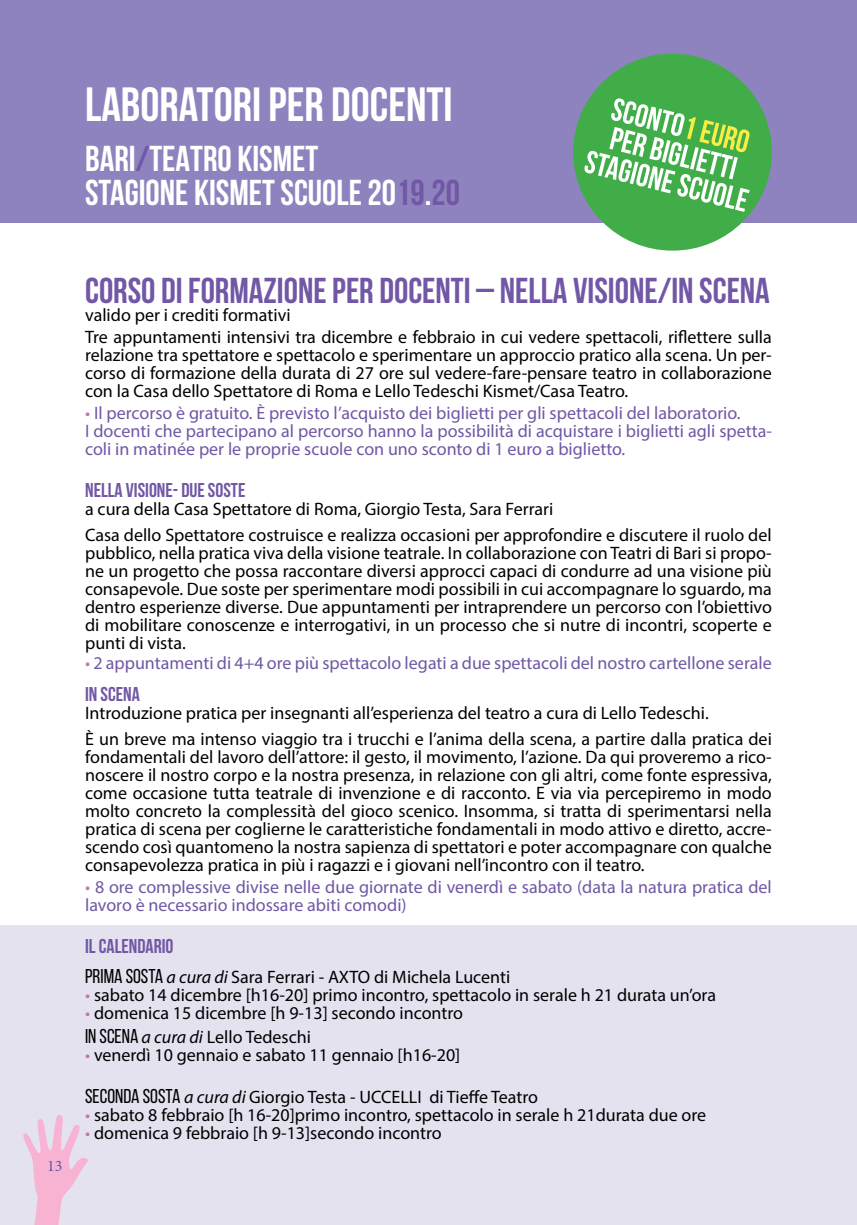
<style>
.page{position:relative;width:857px;height:1225px;background:#fff}
.page>*{position:absolute;margin:0;border:0;box-sizing:border-box;transform-origin:0 0}
.t1{font:700 48px "Bebas Neue";color:#fff}
.t2{font:700 36px "Bebas Neue";color:#7157a5}
.t3{font:700 36px/34px "Bebas Neue";color:#fff}
.t4{font:700 20px "Bebas Neue";color:#7157a5}
.t5{font:18px/18px "Myriad Pro";color:#000}
.t6{font:18px/18px "Myriad Pro";color:#7157a5}
.t7{font:16px "Minion Pro";color:#5d59a7}
.s1{color:#7157a5}
.s2{color:#bd77b1}
.s3{font-family:"Bebas Neue";font-size:20px}
.s4{font-style:italic}
</style>
<div class="page">
<div style="left:0;top:926px;width:856px;height:299px;background:#e5e2f0"></div>
<svg style="left:23px;top:1115px;width:65px;height:110px"></svg>
<div style="left:0;top:0;width:856px;height:223px;background:#8e83be"></div>
<div style="left:573px;top:54px;width:198px;height:197px;background:#41ad49;border-radius:50%"></div>
<svg style="left:583px;top:98px;width:166px;height:114px"></svg>
<h1 class="t1" style="left:85px;top:78px;width:369px">LABORATORI PER DOCENTI</h1>
<h2 class="t3" style="left:85px;top:141px;width:376px">BARI<span class="s1">/</span>TEATRO KISMET<br>STAGIONE KISMET SCUOLE 20<span class="s1">19</span>.<span class="s1">20</span></h2>
<p class="t7" style="left:47px;top:1154px;width:17px">13</p>
<h2 class="t2" style="left:85px;top:271px;width:686px">CORSO DI FORMAZIONE PER DOCENTI – NELLA VISIONE/IN SCENA</h2>
<p class="t5" style="left:85px;top:304px;width:688px;line-height:22px">valido per i crediti formativi<br>Tre appuntamenti intensivi tra dicembre e febbraio in cui vedere spettacoli, riflettere sulla</p>
<p class="t5" style="left:85px;top:346px;width:687px;text-align:justify">relazione tra spettatore e spettacolo e sperimentare un approccio pratico alla scena. Un per&shy;corso di formazione della durata di 27 ore sul vedere-fare-pensare teatro in collaborazione con la Casa dello Spettatore di Roma e Lello Tedeschi Kismet/Casa Teatro.</p>
<p class="t6" style="left:85px;top:404px;width:688px"><span class="s2">•</span> Il percorso è gratuito. È previsto l’acquisto dei biglietti per gli spettacoli del laboratorio.<br>I docenti che partecipano al percorso hanno la possibilità di acquistare i biglietti agli spetta&shy;coli in matinée per le proprie scuole con uno sconto di 1 euro a biglietto.</p>
<p class="t4" style="left:85px;top:479px;width:162px">NELLA VISIONE- DUE SOSTE</p>
<p class="t5" style="left:85px;top:496px;width:687px;line-height:26px">a cura della Casa Spettatore di Roma, Giorgio Testa, Sara Ferrari<br>Casa dello Spettatore costruisce e realizza occasioni per approfondire e discutere il ruolo del</p>
<p class="t5" style="left:85px;top:544px;width:688px;text-align:justify">pubblico, nella pratica viva della visione teatrale. In collaborazione con Teatri di Bari si propo&shy;ne un progetto che possa raccontare diversi approcci capaci di condurre ad una visione più consapevole. Due soste per sperimentare modi possibili in cui accompagnare lo sguardo, ma dentro esperienze diverse. Due appuntamenti per intraprendere un percorso con l’obiettivo di mobilitare conoscenze e interrogativi, in un processo che si nutre di incontri, scoperte e punti di vista.</p>
<p class="t6" style="left:85px;top:654px;width:687px"><span class="s2">•</span> 2 appuntamenti di 4+4 ore più spettacolo legati a due spettacoli del nostro cartellone serale</p>
<p class="t4" style="left:85px;top:683px;width:56px">IN SCENA</p>
<p class="t5" style="left:85px;top:700px;width:688px;line-height:26px">Introduzione pratica per insegnanti all’esperienza del teatro a cura di Lello Tedeschi.<br>È un breve ma intenso viaggio tra i trucchi e l’anima della scena, a partire dalla pratica dei</p>
<p class="t5" style="left:85px;top:748px;width:687px;text-align:justify">fondamentali del lavoro dell’attore: il gesto, il movimento, l’azione. Da qui proveremo a rico&shy;noscere il nostro corpo e la nostra presenza, in relazione con gli altri, come fonte espressiva, come occasione tutta teatrale di invenzione e di racconto. E via via percepiremo in modo molto concreto la complessità del gioco scenico. Insomma, si tratta di sperimentarsi nella pratica di scena per coglierne le caratteristiche fondamentali in modo attivo e diretto, accre&shy;scendo così quantomeno la nostra sapienza di spettatori e poter accompagnare con qualche consapevolezza pratica in più i ragazzi e i giovani nell’incontro con il teatro.</p>
<p class="t6" style="left:85px;top:878px;width:687px"><span class="s2">•</span> 8 ore complessive divise nelle due giornate di venerdì e sabato (data la natura pratica del lavoro è necessario indossare abiti comodi)</p>
<p class="t4" style="left:85px;top:935px;width:90px">IL CALENDARIO</p>
<p class="t5" style="left:85px;top:968px;width:426px"><span class="s3">PRIMA SOSTA</span> <span class="s4">a cura di</span> Sara Ferrari - AXTO di Michela Lucenti</p>
<p class="t5" style="left:85px;top:986px;width:632px"><span class="s2">•</span> sabato 14 dicembre [h16-20] primo incontro, spettacolo in serale h 21 durata un’ora</p>
<p class="t5" style="left:85px;top:1001px;width:379px;line-height:24px"><span class="s2">•</span> domenica 15 dicembre [h 9-13] secondo incontro<br><span class="s3">IN SCENA</span> <span class="s4">a cura di</span> Lello Tedeschi</p>
<p class="t5" style="left:85px;top:1046px;width:376px"><span class="s2">•</span> venerdì 10 gennaio e sabato 11 gennaio [h16-20]</p>
<p class="t5" style="left:85px;top:1088px;width:454px"><span class="s3">SECONDA SOSTA</span> <span class="s4">a cura di</span> Giorgio Testa - UCCELLI di Tieffe Teatro</p>
<p class="t5" style="left:85px;top:1106px;width:622px"><span class="s2">•</span> sabato 8 febbraio [h 16-20]primo incontro, spettacolo in serale h 21durata due ore</p>
<p class="t5" style="left:85px;top:1124px;width:358px"><span class="s2">•</span> domenica 9 febbraio [h 9-13]secondo incontro</p>
</div>
